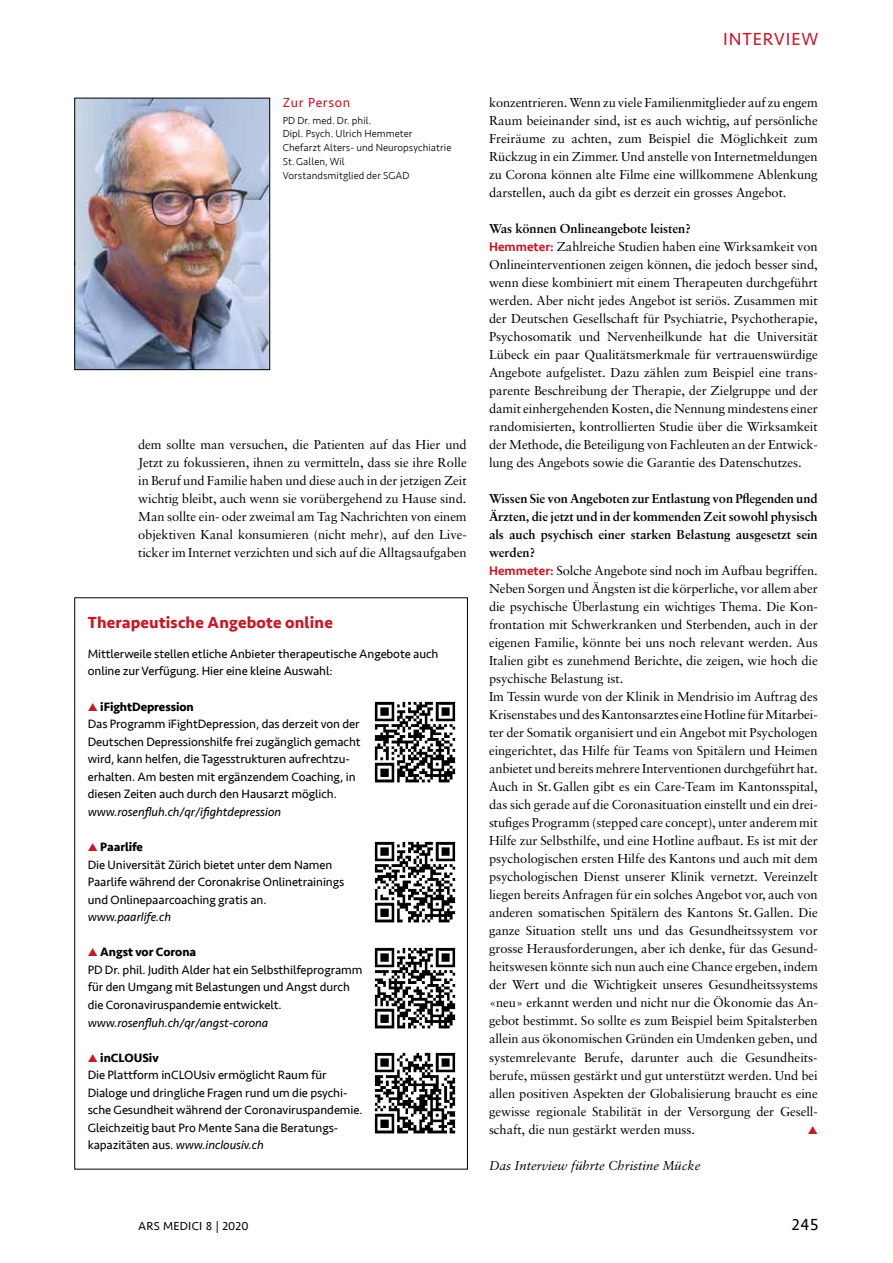
<style>
.page{position:relative;width:893px;height:1263px;background:#fff}
.page>*{position:absolute;margin:0;border:0;box-sizing:border-box;transform-origin:0 0}
.t1{font:18px "Seravek";letter-spacing:.05em;color:#c61a27}
.t2{font:700 16.5px "Seravek";letter-spacing:.01em;color:#c61a27}
.t3{font:16.5px "Seravek";color:#000}
.t4{font:13.5px "Seravek";letter-spacing:.05em;color:#c61a27}
.t5{font:12.9px/18px "Sabon";letter-spacing:-.005em;color:#000;text-align:justify}
.t6{font:italic 12.9px "Sabon";color:#000}
.t7{font:12.45px/17.5px "Seravek";letter-spacing:-.005em;color:#000}
.t8{font:italic 12.45px "Seravek";letter-spacing:-.005em;color:#000}
.t9{font:12px "Seravek";letter-spacing:.02em;color:#000}
.t10{font:300 10.5px/13.8px "Seravek";letter-spacing:.005em;color:#000}
.s1{color:#c61a27}
.s2{font-weight:700}
.s3{font-style:italic}
.s4{font-family:"Seravek";font-weight:500;color:#c61a27}
</style>
<div class="page">
<img style="left:76px;top:100px;width:192px;height:268px">
<div style="left:74px;top:98px;width:196px;height:272px;border:1px solid #000"></div>
<img style="left:374px;top:701px;width:82px;height:82px">
<img style="left:374px;top:841px;width:82px;height:82px">
<img style="left:374px;top:947px;width:82px;height:82px">
<img style="left:374px;top:1052px;width:82px;height:82px">
<p class="t4" style="left:283px;top:92px;width:69px">Zur Person</p>
<p class="t10" style="left:283px;top:113px;width:170px">PD Dr. med. Dr. phil.<br>Dipl. Psych. Ulrich Hemmeter<br>Chefarzt Alters- und Neuropsychiatrie<br>St.Gallen, Wil<br>Vorstandsmitglied der SGAD</p>
<p class="t5" style="left:138px;top:436px;width:330px">dem sollte man versuchen, die Patienten auf das Hier und Jetzt zu fokussieren, ihnen zu vermitteln, dass sie ihre Rolle in Beruf und Familie haben und diese auch in der jetzigen Zeit wichtig bleibt, auch wenn sie vorübergehend zu Hause sind.<br>Man sollte ein- oder zweimal am Tag Nachrichten von einem objektiven Kanal konsumieren (nicht mehr), auf den Live&shy;ticker im Internet verzichten und sich auf die Alltagsaufgaben</p>
<p class="t2" style="left:88px;top:609px;width:247px">Therapeutische Angebote online</p>
<p class="t7" style="left:88px;top:645px;width:352px">Mittlerweile stellen etliche Anbieter therapeutische Angebote auch online zur Verfügung. Hier eine kleine Auswahl:</p>
<p class="t7" style="left:88px;top:698px;width:274px"><span class="s1">▲</span> <span class="s2">iFightDepression<br></span>Das Programm iFightDepression, das derzeit von der Deutschen Depressionshilfe frei zugänglich gemacht wird, kann helfen, die Tagesstrukturen aufrechtzu&shy;erhalten. Am besten mit ergänzendem Coaching, in diesen Zeiten auch durch den Hausarzt möglich.</p>
<p class="t8" style="left:88px;top:802px;width:195px">www.rosenfluh.ch/qr/ifightdepression</p>
<p class="t7" style="left:88px;top:838px;width:258px"><span class="s1">▲</span> <span class="s2">Paarlife<br></span>Die Universität Zürich bietet unter dem Namen Paarlife während der Coronakrise Onlinetrainings und Onlinepaarcoaching gratis an.</p>
<p class="t8" style="left:88px;top:907px;width:85px">www.paarlife.ch</p>
<p class="t7" style="left:88px;top:943px;width:276px"><span class="s1">▲</span> <span class="s2">Angst vor Corona<br></span>PD Dr. phil. Judith Alder hat ein Selbsthilfeprogramm für den Umgang mit Belastungen und Angst durch die Coronaviruspandemie entwickelt.</p>
<p class="t8" style="left:88px;top:1012px;width:182px">www.rosenfluh.ch/qr/angst-corona</p>
<p class="t7" style="left:88px;top:1049px;width:276px"><span class="s1">▲</span> <span class="s2">inCLOUSiv<br></span>Die Plattform inCLOUsiv ermöglicht Raum für Dialoge und dringliche Fragen rund um die psychi&shy;sche Gesundheit während der Coronaviruspandemie.<br>Gleichzeitig baut Pro Mente Sana die Beratungs&shy;kapazitäten aus. <span class="s3">www.inclousiv.ch</span></p>
<h1 class="t1" style="left:723px;top:25px;width:97px">INTERVIEW</h1>
<p class="t5" style="left:489px;top:94px;width:330px">konzentrieren. Wenn zu viele Familienmitglieder auf zu engem Raum beieinander sind, ist es auch wichtig, auf persönliche Freiräume zu achten, zum Beispiel die Möglichkeit zum Rückzug in ein Zimmer. Und anstelle von Internetmeldungen zu Corona können alte Filme eine willkommene Ablenkung darstellen, auch da gibt es derzeit ein grosses Angebot.</p>
<p class="t5" style="left:489px;top:220px;width:330px;text-align:left"><span class="s2">Was können Onlineangebote leisten?<br></span><span class="s4">Hemmeter:</span> Zahlreiche Studien haben eine Wirksamkeit von Onlineinterventionen zeigen können, die jedoch besser sind, wenn diese kombiniert mit einem Therapeuten durchgeführt werden. Aber nicht jedes Angebot ist seriös. Zusammen mit der Deutschen Gesellschaft für Psychiatrie, Psychotherapie, Psychosomatik und Nervenheilkunde hat die Universität Lübeck ein paar Qualitätsmerkmale für vertrauenswürdige Angebote aufgelistet. Dazu zählen zum Beispiel eine trans&shy;parente Beschreibung der Therapie, der Zielgruppe und der damit einhergehenden Kosten, die Nennung mindestens einer randomisierten, kontrollierten Studie über die Wirksamkeit der Methode, die Beteiligung von Fachleuten an der Entwick&shy;lung des Angebots sowie die Garantie des Datenschutzes.</p>
<p class="t5" style="left:489px;top:490px;width:330px;text-align:left"><span class="s2">Wissen Sie von Angeboten zur Entlastung von Pflegenden und Ärzten, die jetzt und in der kommenden Zeit sowohl physisch als auch psychisch einer starken Belastung ausgesetzt sein werden?<br></span><span class="s4">Hemmeter:</span> Solche Angebote sind noch im Aufbau begriffen.<br>Neben Sorgen und Ängsten ist die körperliche, vor allem aber die psychische Überlastung ein wichtiges Thema. Die Kon&shy;frontation mit Schwerkranken und Sterbenden, auch in der eigenen Familie, könnte bei uns noch relevant werden. Aus Italien gibt es zunehmend Berichte, die zeigen, wie hoch die psychische Belastung ist.<br>Im Tessin wurde von der Klinik in Mendrisio im Auftrag des Krisenstabes und des Kantonsarztes eine Hotline für Mitarbei&shy;ter der Somatik organisiert und ein Angebot mit Psychologen eingerichtet, das Hilfe für Teams von Spitälern und Heimen anbietet und bereits mehrere Interventionen durchgeführt hat.<br>Auch in St.Gallen gibt es ein Care-Team im Kantonsspital, das sich gerade auf die Coronasituation einstellt und ein drei&shy;stufiges Programm (stepped care concept), unter anderem mit Hilfe zur Selbsthilfe, und eine Hotline aufbaut. Es ist mit der psychologischen ersten Hilfe des Kantons und auch mit dem psychologischen Dienst unserer Klinik vernetzt. Vereinzelt liegen bereits Anfragen für ein solches Angebot vor, auch von anderen somatischen Spitälern des Kantons St.Gallen. Die ganze Situation stellt uns und das Gesundheitssystem vor grosse Herausforderungen, aber ich denke, für das Gesund&shy;heitswesen könnte sich nun auch eine Chance ergeben, indem der Wert und die Wichtigkeit unseres Gesundheitssystems «neu» erkannt werden und nicht nur die Ökonomie das An&shy;gebot bestimmt. So sollte es zum Beispiel beim Spitalsterben allein aus ökonomischen Gründen ein Umdenken geben, und systemrelevante Berufe, darunter auch die Gesundheits&shy;berufe, müssen gestärkt und gut unterstützt werden. Und bei allen positiven Aspekten der Globalisierung braucht es eine gewisse regionale Stabilität in der Versorgung der Gesell&shy;schaft, die nun gestärkt werden muss.</p>
<p class="t6" style="left:489px;top:1157px;width:213px">Das Interview führte Christine Mücke</p>
<p class="t9" style="left:138px;top:1217px;width:112px">ARS MEDICI 8 | 2020</p>
<p class="t3" style="left:792px;top:1212px;width:28px">245</p>
</div>
